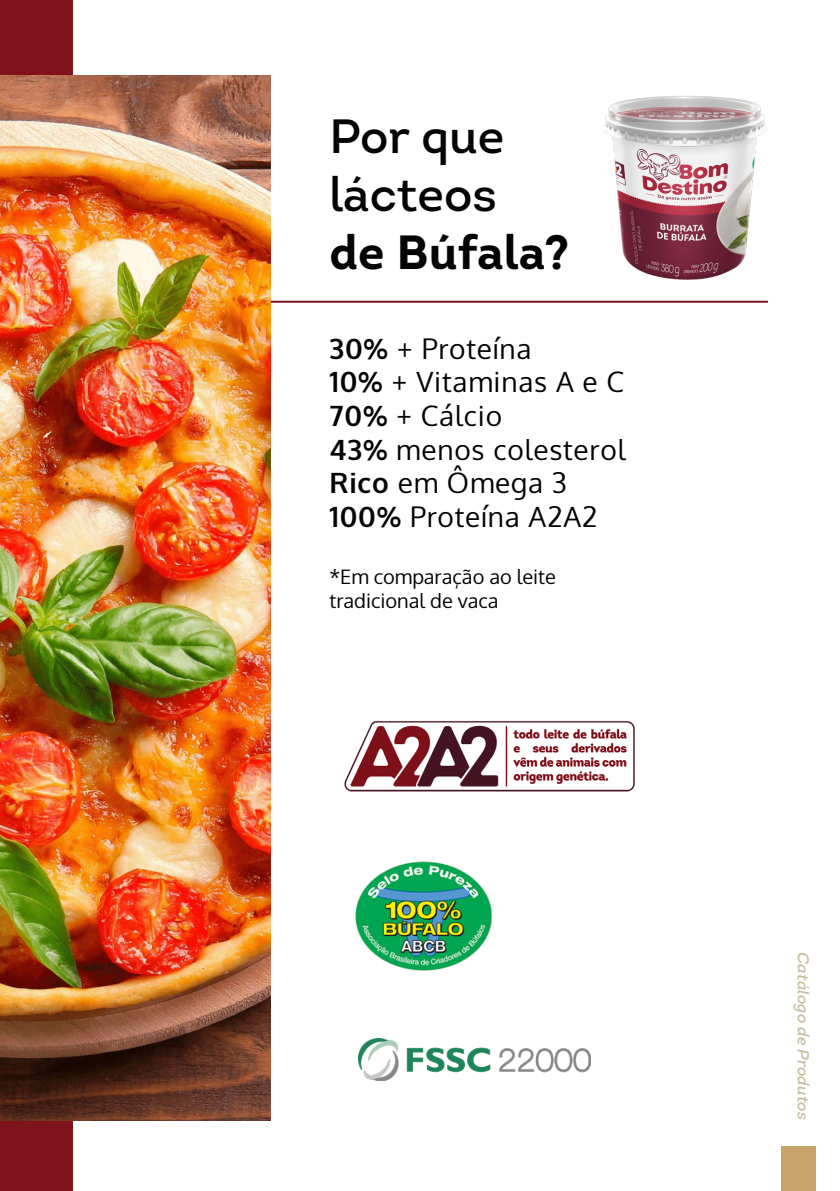
<style>
.page{position:relative;width:840px;height:1191px;background:#fff}
.page>*{position:absolute;margin:0;border:0;box-sizing:border-box;transform-origin:0 0}
.Header_White{font:48px/57.6px "Intro";color:#040503}
.Header_White-2{font:700 48px "Intro";color:#040503}
.Header_White-3{font:28px "Oxygen";letter-spacing:.03em;color:#040503}
.Header_White-4{font:20px/24px "Oxygen";color:#040503}
.t1{font:italic 16px "Intro";color:#c7bea2}
.s1{font-weight:700}
</style>
<div class="page">
<div style="left:781px;top:1146px;width:34px;height:45px;background:#c8a36c"></div>
<div style="left:0;top:0;width:72px;height:1191px;background:#7e131b"></div>
<img style="left:344px;top:720px;width:291px;height:72px">
<img style="left:355px;top:861px;width:137px;height:110px">
<img style="left:358px;top:1038px;width:232px;height:42px">
<hr style="left:226px;top:301px;width:541px;height:2px;background:#7e131b">
<img style="left:568px;top:95px;width:200px;height:207px">
<img style="left:0;top:75px;width:270px;height:1045px">
<p class="Header_White" style="left:329px;top:108px;width:176px">Por que lácteos</p>
<p class="Header_White-2" style="left:329px;top:221px;width:241px">de Búfala?</p>
<p class="Header_White-3" style="left:329px;top:329px;width:203px"><span class="s1">30%</span> + Proteína</p>
<p class="Header_White-3" style="left:329px;top:363px;width:296px"><span class="s1">10%</span> + Vitaminas A e C</p>
<p class="Header_White-3" style="left:329px;top:397px;width:174px"><span class="s1">70%</span> + Cálcio</p>
<p class="Header_White-3" style="left:329px;top:430px;width:297px"><span class="s1">43%</span> menos colesterol</p>
<p class="Header_White-3" style="left:329px;top:464px;width:239px"><span class="s1">Rico</span> em Ômega 3</p>
<p class="Header_White-3" style="left:329px;top:497px;width:269px"><span class="s1">100%</span> Proteína A2A2</p>
<p class="Header_White-4" style="left:329px;top:565px;width:228px">*Em comparação ao leite tradicional de vaca</p>
<p class="t1" style="left:812px;top:952px;width:169px;rotate:90deg">Catálogo de Produtos</p>
</div>
